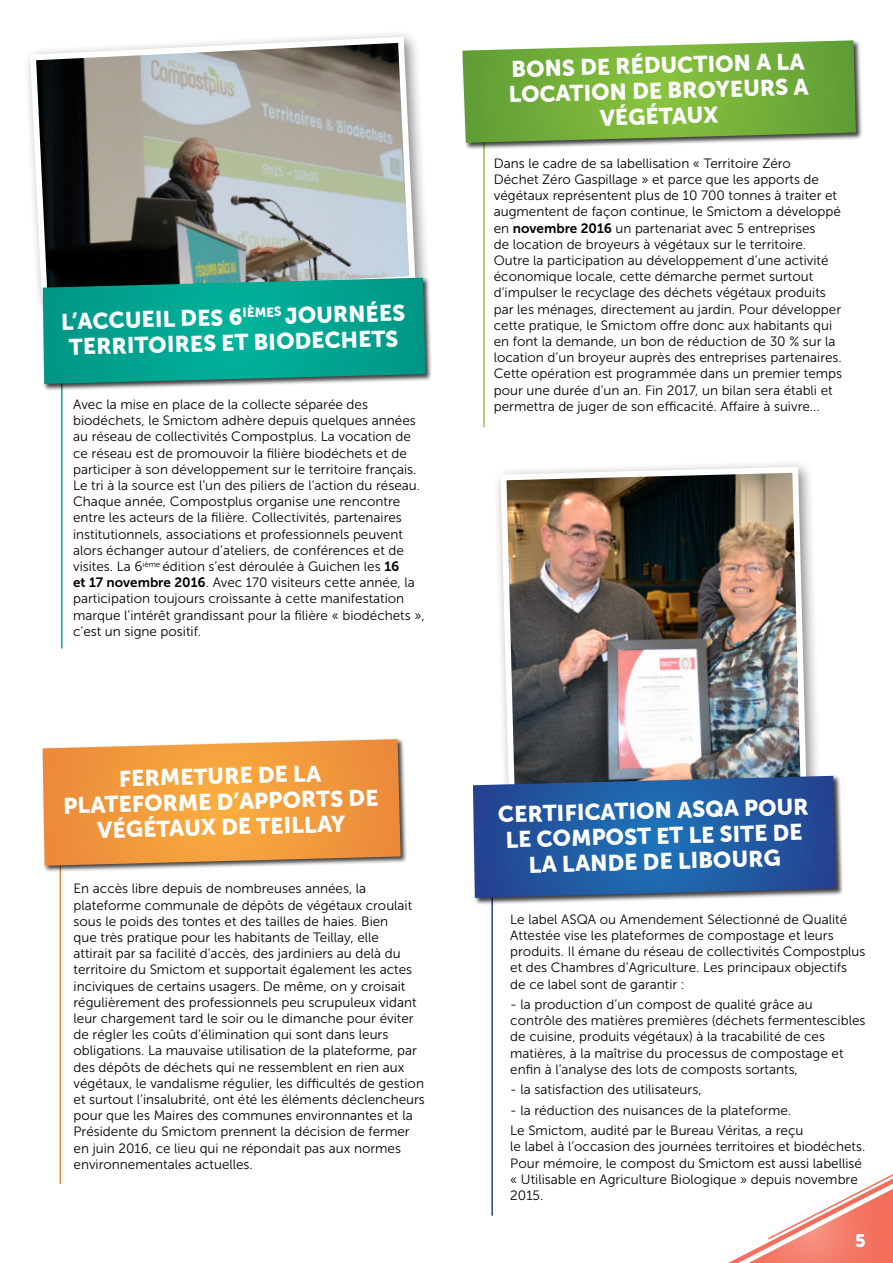
<style>
.page{position:relative;width:893px;height:1263px;background:#fff}
.page>*{position:absolute;margin:0;border:0;box-sizing:border-box;transform-origin:0 0}
.t1{font:22.5px/25.5px "Museo Sans 900";color:#fff}
.t2{font:18px "Museo Sans 900";color:#fff}
.t3{font:13.5px/16.2px "Museo Sans 300";color:#000}
.t4{font:13.05px "Museo Sans 900";color:#fff}
.s1{font-family:"Museo Sans 700"}
</style>
<div class="page">
<hr style="left:491px;top:892px;width:2px;height:323px;background:#25408f">
<div style="left:493px;top:459px;width:331px;height:438px;background:#000;opacity:.47"></div>
<img style="left:497px;top:464px;width:315px;height:311px">
<div style="left:23px;top:30px;width:408px;height:286px;background:#000;opacity:.47"></div>
<svg style="left:27px;top:34px;width:391px;height:269px;background:#969793"></svg>
<div style="left:472px;top:775px;width:371px;height:130px;background:#000;opacity:.75"></div>
<svg style="left:473px;top:776px;width:363px;height:122px;background:#2c60a1"></svg>
<hr style="left:60px;top:850px;width:1px;height:334px;background:#ec893a">
<div style="left:41px;top:738px;width:366px;height:134px;background:#000;opacity:.75"></div>
<svg style="left:43px;top:739px;width:358px;height:127px;background:#ee9d48"></svg>
<hr style="left:61px;top:365px;width:2px;height:283px;background:#00ab99">
<hr style="left:483px;top:134px;width:2px;height:293px;background:#8dc63f">
<div style="left:462px;top:40px;width:401px;height:110px;background:#000;opacity:.75"></div>
<svg style="left:462px;top:40px;width:394px;height:103px;background:#7db24a"></svg>
<div style="left:42px;top:277px;width:390px;height:114px;background:#000;opacity:.75"></div>
<svg style="left:728px;top:1174px;width:165px;height:89px"></svg>
<svg style="left:43px;top:278px;width:383px;height:106px;background:#0a9e8c"></svg>
<h1 class="t1" style="left:68px;top:311px;width:312px;line-height:24.5px;text-indent:217px;rotate:-2deg">journées te rrit oires et biodechets</h1>
<h1 class="t1" style="left:60px;top:309px;width:135px;rotate:-2deg">l’acc ueil des</h1>
<p class="t4" style="left:242px;top:305px;width:33px;rotate:-1deg">Ièmes</p>
<p class="t3" style="left:73px;top:396px;width:353px">Avec la mise en place de la collecte séparée des biodéchets, le Smictom adhère depuis quelques années au réseau de collectivités Compostplus. La vocation de ce réseau est de promouvoir la filière biodéchets et de participer à son développement sur le territoire français.<br>Le tri à la source est l’un des piliers de l’action du réseau.<br>Chaque année, Compostplus organise une rencontre entre les acteurs de la filière. Collectivités, partenaires institutionnels, associations et professionnels peuvent alors échanger autour d’ateliers, de conférences et de visites. La 6<sup>ième</sup> édition s’est déroulée à Guichen les <span class="s1">16<br>et 17 novembre 2016</span>. Avec 170 visiteurs cette année, la participation toujours croissante à cette manifestation marque l’intérêt grandissant pour la filière « biodéchets », c’est un signe positif.</p>
<h1 class="t1" style="left:62px;top:769px;width:247px;line-height:24.8px;text-indent:57px;rotate:-2deg">fERM ETUR E DE LA<br>PLA TEFORM</h1>
<h1 class="t1" style="left:198px;top:790px;width:61px;rotate:-2deg">E D’APPOR</h1>
<h1 class="t1" style="left:316px;top:786px;width:64px;rotate:-2deg">TS DE</h1>
<h1 class="t1" style="left:97px;top:818px;width:203px;rotate:-2deg">VÉGÉTAU X DE TEILLAY</h1>
<p class="t3" style="left:74px;top:881px;width:353px">En accès libre depuis de nombreuses années, la plateforme communale de dépôts de végétaux croulait sous le poids des tontes et des tailles de haies. Bien<br>que très pratique pour les habitants de Teillay, elle<br>attirait par sa facilité d’accès, des jardiniers au delà du territoire du Smictom et supportait également les actes inciviques de certains usagers. De même, on y croisait régulièrement des professionnels peu scrupuleux vidant leur chargement tard le soir ou le dimanche pour éviter de régler les coûts d’élimination qui sont dans leurs obligations. La mauvaise utilisation de la plateforme, par des dépôts de déchets qui ne ressemblent en rien aux végétaux, le vandalisme régulier, les difficultés de gestion et surtout l’insalubrité, ont été les éléments déclencheurs pour que les Maires des communes environnantes et la Présidente du Smictom prennent la décision de fermer en juin 2016, ce lieu qui ne répondait pas aux normes environnementales actuelles.</p>
<h1 class="t1" style="left:507px;top:58px;width:301px;text-align:center;rotate:-2deg">bons de rÉduct ion A la loc at ion de broyeurs a vÉgÉt aux</h1>
<p class="t3" style="left:494px;top:155px;width:350px">Dans le cadre de sa labellisation « Territoire Zéro<br>Déchet Zéro Gaspillage » et parce que les apports de végétaux représentent plus de 10 700 tonnes à traiter et augmentent de façon continue, le Smictom a développé en <span class="s1">novembre 2016</span> un partenariat avec 5 entreprises<br>de location de broyeurs à végétaux sur le territoire.<br>Outre la participation au développement d’une activité économique locale, cette démarche permet surtout d’impulser le recyclage des déchets végétaux produits par les ménages, directement au jardin. Pour développer cette pratique, le Smictom offre donc aux habitants qui en font la demande, un bon de réduction de 30 % sur la location d’un broyeur auprès des entreprises partenaires.<br>Cette opération est programmée dans un premier temps pour une durée d’un an. Fin 2017, un bilan sera établi et permettra de juger de son efficacité. Affaire à suivre...</p>
<h1 class="t1" style="left:498px;top:803px;width:312px;rotate:-2deg">Cert ific at ion ASQA pour le c ompost et le site de</h1>
<h1 class="t1" style="left:528px;top:853px;width:251px;rotate:-2deg">la lande de libourg</h1>
<p class="t3" style="left:510px;top:911px;width:357px">Le label ASQA ou Amendement Sélectionné de Qualité Attestée vise les plateformes de compostage et leurs produits. Il émane du réseau de collectivités Compostplus et des Chambres d’Agriculture. Les principaux objectifs de ce label sont de garantir :</p>
<p class="t3" style="left:510px;top:996px;width:357px">- la production d’un compost de qualité grâce au contrôle des matières premières (déchets fermentescibles de cuisine, produits végétaux) à la tracabilité de ces matières, à la maîtrise du processus de compostage et enfin à l’analyse des lots de composts sortants,</p>
<p class="t3" style="left:510px;top:1082px;width:193px">- la satisfaction des utilisateurs,</p>
<p class="t3" style="left:510px;top:1100px;width:295px;line-height:20.4px">- la réduction des nuisances de la plateforme.<br>Le Smictom, audité par le Bureau Véritas, a reçu</p>
<p class="t3" style="left:510px;top:1139px;width:357px">le label à l’occasion des journées territoires et biodéchets.<br>Pour mémoire, le compost du Smictom est aussi labellisé « Utilisable en Agriculture Biologique » depuis novembre 2015.</p>
<h2 class="t2" style="left:855px;top:1230px;width:12px">5</h2>
</div>
